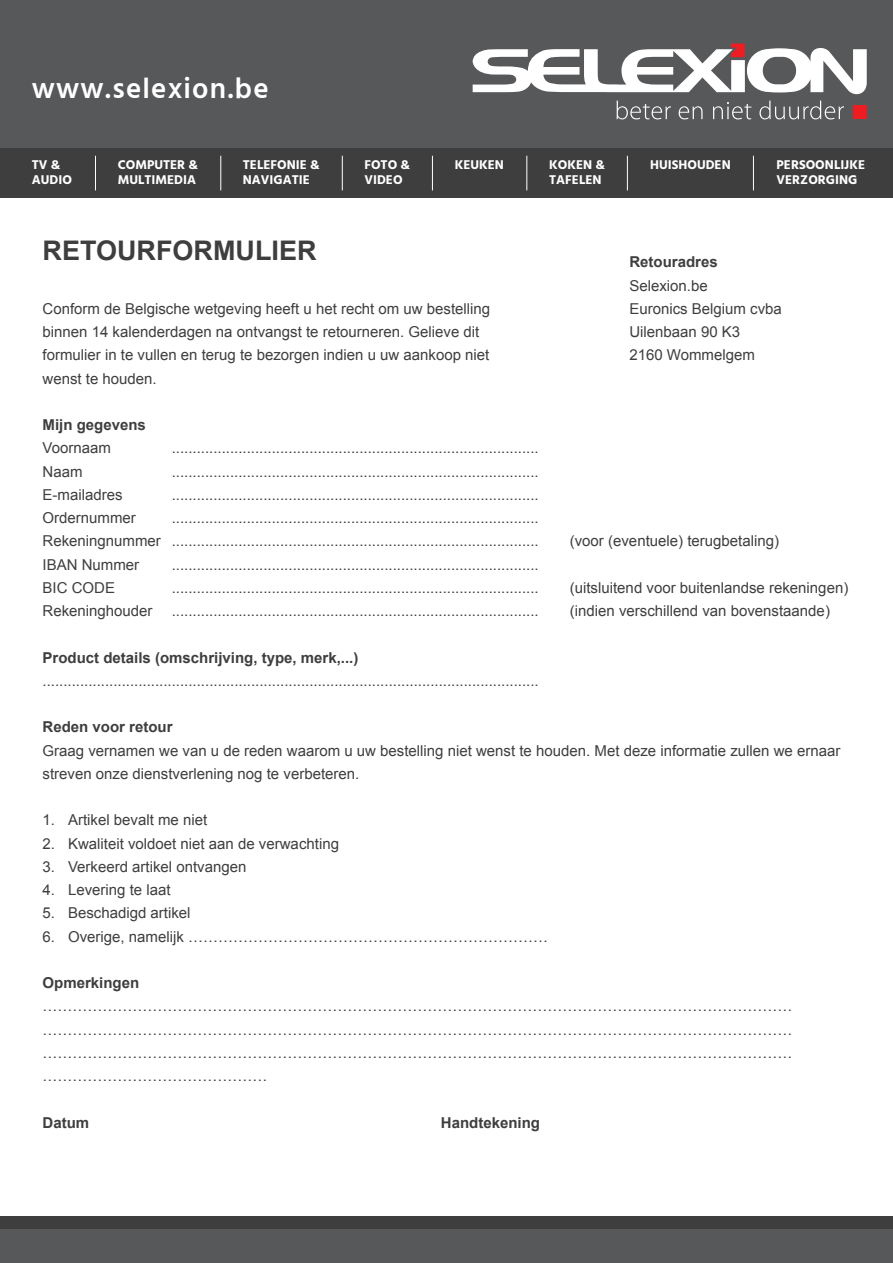
<style>
.page{position:relative;width:893px;height:1263px;background:#fff}
.page>*{position:absolute;margin:0;border:0;box-sizing:border-box;transform-origin:0 0}
.t1{font:600 28.95px "Hind";letter-spacing:.04em;color:#fff}
.t2{font:700 27px "Arial";color:#3e3e3f}
.t3{font:15px/23.2px "Arial";color:#3e3e3f}
.t4{font:700 15px "Arial";color:#3e3e3f}
.t5{font:700 13.05px "Hind";color:#fff}
</style>
<div class="page">
<div style="left:0;top:0;width:893px;height:149px;background:#57585a"></div>
<div style="left:0;top:149px;width:893px;height:49px;background:#3e3e3f"></div>
<hr style="left:95px;top:156px;width:1px;height:34px;background:#fff">
<hr style="left:220px;top:156px;width:1px;height:34px;background:#fff">
<hr style="left:342px;top:156px;width:1px;height:34px;background:#fff">
<hr style="left:432px;top:156px;width:1px;height:34px;background:#fff">
<hr style="left:526px;top:156px;width:1px;height:34px;background:#fff">
<hr style="left:627px;top:156px;width:1px;height:34px;background:#fff">
<hr style="left:753px;top:156px;width:1px;height:34px;background:#fff">
<div style="left:0;top:1229px;width:893px;height:34px;background:#57585a"></div>
<div style="left:0;top:1216px;width:893px;height:13px;background:#3e3e3f"></div>
<svg style="left:473px;top:43px;width:394px;height:76px"></svg>
<p class="t1" style="left:32px;top:71px;width:238px">www.selexion.be</p>
<p class="t5" style="left:32px;top:157px;width:30px">TV &amp;</p>
<p class="t5" style="left:32px;top:172px;width:42px">AUDIO</p>
<p class="t5" style="left:118px;top:157px;width:82px">COMPUTER &amp;</p>
<p class="t5" style="left:118px;top:172px;width:80px">MULTIMEDIA</p>
<p class="t5" style="left:243px;top:157px;width:78px">TELEFONIE &amp;</p>
<p class="t5" style="left:243px;top:172px;width:68px">NAVIGATIE</p>
<p class="t5" style="left:364px;top:157px;width:47px">FOTO &amp;</p>
<p class="t5" style="left:455px;top:157px;width:51px">KEUKEN</p>
<p class="t5" style="left:364px;top:172px;width:40px">VIDEO</p>
<p class="t5" style="left:549px;top:157px;width:57px">KOKEN &amp;</p>
<p class="t5" style="left:650px;top:157px;width:82px">HUISHOUDEN</p>
<p class="t5" style="left:549px;top:172px;width:54px">TAFELEN</p>
<p class="t5" style="left:777px;top:157px;width:90px">PERSOONLIJKE</p>
<p class="t5" style="left:777px;top:172px;width:82px">VERZORGING</p>
<p class="t2" style="left:43px;top:233px;width:275px">RETOURFORMULIER</p>
<p class="t4" style="left:629px;top:252px;width:90px">Retouradres</p>
<p class="t3" style="left:629px;top:274px;width:80px">Selexion.be</p>
<p class="t3" style="left:629px;top:297px;width:154px">Euronics Belgium cvba</p>
<p class="t3" style="left:629px;top:320px;width:112px">Uilenbaan 90 K3</p>
<p class="t3" style="left:629px;top:344px;width:127px">2160 Wommelgem</p>
<p class="t3" style="left:43px;top:297px;width:449px">Conform de Belgische wetgeving heeft u het recht om uw bestelling binnen 14 kalenderdagen na ontvangst te retourneren. Gelieve dit formulier in te vullen en terug te bezorgen indien u uw aankoop niet wenst te houden.</p>
<p class="t4" style="left:43px;top:415px;width:105px">Mijn gegevens</p>
<p class="t3" style="left:43px;top:437px;width:70px">Voornaam</p>
<p class="t3" style="left:172px;top:437px;width:368px">........................................................................................</p>
<p class="t3" style="left:43px;top:460px;width:42px">Naam</p>
<p class="t3" style="left:172px;top:460px;width:368px">........................................................................................</p>
<p class="t3" style="left:43px;top:483px;width:82px">E-mailadres</p>
<p class="t3" style="left:172px;top:483px;width:368px">........................................................................................</p>
<p class="t3" style="left:43px;top:506px;width:95px">Ordernummer</p>
<p class="t3" style="left:172px;top:506px;width:368px">........................................................................................</p>
<p class="t3" style="left:43px;top:530px;width:498px">Rekeningnummer ........................................................................................</p>
<p class="t3" style="left:570px;top:530px;width:211px">(voor (eventuele) terugbetaling)</p>
<p class="t3" style="left:43px;top:553px;width:98px">IBAN Nummer</p>
<p class="t3" style="left:172px;top:553px;width:368px">........................................................................................</p>
<p class="t3" style="left:43px;top:576px;width:74px">BIC CODE</p>
<p class="t3" style="left:172px;top:576px;width:368px">........................................................................................</p>
<p class="t3" style="left:570px;top:576px;width:280px">(uitsluitend voor buitenlandse rekeningen)</p>
<p class="t3" style="left:43px;top:599px;width:112px">Rekeninghouder</p>
<p class="t3" style="left:172px;top:599px;width:368px">........................................................................................</p>
<p class="t3" style="left:570px;top:599px;width:262px">(indien verschillend van bovenstaande)</p>
<p class="t4" style="left:43px;top:647px;width:317px">Product details (omschrijving, type, merk,...)</p>
<p class="t3" style="left:43px;top:669px;width:498px">.......................................................................................................................</p>
<p class="t4" style="left:43px;top:717px;width:132px">Reden voor retour</p>
<p class="t3" style="left:43px;top:739px;width:799px">Graag vernamen we van u de reden waarom u uw bestelling niet wenst te houden. Met deze informatie zullen we ernaar streven onze dienstverlening nog te verbeteren.</p>
<p class="t3" style="left:43px;top:809px;width:166px">1. Artikel bevalt me niet</p>
<p class="t3" style="left:43px;top:832px;width:298px">2. Kwaliteit voldoet niet aan de verwachting</p>
<p class="t3" style="left:43px;top:855px;width:205px">3. Verkeerd artikel ontvangen</p>
<p class="t3" style="left:43px;top:878px;width:130px">4. Levering te laat</p>
<p class="t3" style="left:43px;top:902px;width:150px">5. Beschadigd artikel</p>
<p class="t3" style="left:43px;top:925px;width:507px">6. Overige, namelijk ………………………………………………………………</p>
<p class="t4" style="left:43px;top:973px;width:98px">Opmerkingen</p>
<p class="t3" style="left:43px;top:995px;width:751px;text-align:justify">…………………………………………………………………………………………………………………………………… …………………………………………………………………………………………………………………………………… …………………………………………………………………………………………………………………………………… ………………………………………</p>
<p class="t4" style="left:43px;top:1112px;width:48px">Datum</p>
<p class="t4" style="left:441px;top:1112px;width:101px">Handtekening</p>
</div>
